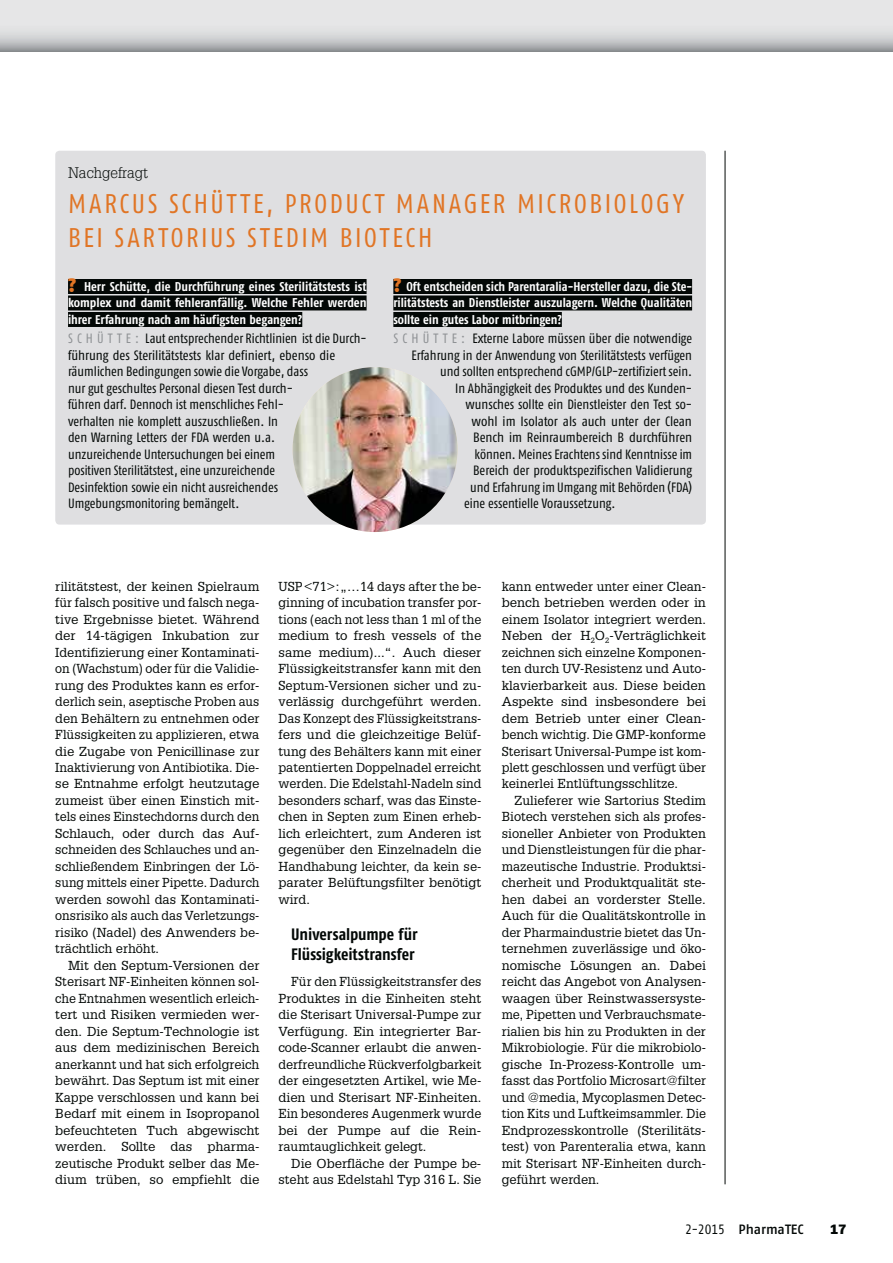
<style>
.page{position:relative;width:893px;height:1263px;background:#fff}
.page>*{position:absolute;margin:0;border:0;box-sizing:border-box;transform-origin:0 0}
.t1{font:condensed 27px/34.5px "Fago Pro";letter-spacing:.095em;color:#e17525}
.t2{font:700 condensed 16.5px/19.5px "Fago Pro";color:#030806}
.t3{font:300 15px "Glypha LT Std";color:#030806}
.t4{font:condensed 13.5px/16.5px "Fago Pro";color:#030806}
.t5{font:500 13.5px "Fago Pro";color:#030806}
.t6{font:900 13.5px "Fago Pro";color:#030806}
.t7{font:12.75px/16.5px "Glypha LT Std";color:#030806;text-align:justify}
.t8{font:700 condensed 12.75px/16.5px "Fago Pro";color:#fff;text-align:justify}
.s1{font-weight:900;font-stretch:normal;font-size:18px;color:#e17525}
.s2{color:#8e9194}
.s3{font-weight:400;font-stretch:condensed}
</style>
<div class="page">
<hr style="left:724px;top:151px;width:1px;height:1033px;background:#030806">
<div style="left:0;top:0;width:892px;height:51px;background:#e6e6e7"></div>
<svg style="left:0;top:33px;width:892px;height:18px"></svg>
<div style="left:55px;top:151px;width:651px;height:374px;background:#dfdfe1;border-radius:4px"></div>
<div style="left:68px;top:279px;width:298px;height:15px;background:#030806"></div>
<div style="left:68px;top:295px;width:298px;height:15px;background:#030806"></div>
<div style="left:68px;top:312px;width:234px;height:15px;background:#030806"></div>
<div style="left:393px;top:279px;width:299px;height:15px;background:#030806"></div>
<div style="left:393px;top:295px;width:299px;height:15px;background:#030806"></div>
<div style="left:393px;top:312px;width:169px;height:15px;background:#030806"></div>
<img style="left:292px;top:367px;width:165px;height:165px;border-radius:50%">
<p class="t3" style="left:68px;top:167px;width:81px">Nachgefragt</p>
<h1 class="t1" style="left:68px;top:188px;width:617px">MARCUS SCHÜTTE, PRODUCT MANAGER MICROBIOLOGY<br>BEI SARTORIUS STEDIM BIOTECH</h1>
<p class="t8" style="left:68px;top:279px;width:300px"><span class="s1">?</span> Herr Schütte, die Durchführung eines Sterilitätstests ist komplex und damit fehleranfällig. Welche Fehler werden ihrer Erfahrung nach am häufigsten begangen?</p>
<p class="t4" style="left:68px;top:331px;width:300px"><span class="s2">S C H Ü T T E :</span> Laut entsprechender Richtlinien ist die Durch&shy;führung des Sterilitätstests klar definiert, ebenso die räumlichen Bedingungen sowie die Vorgabe, dass<br>nur gut geschultes Personal diesen Test durch-<br>führen darf. Dennoch ist menschliches Fehl-<br>verhalten nie komplett auszuschließen. In<br>den Warning Letters der FDA werden u.a.<br>unzureichende Untersuchungen bei einem<br>positiven Sterilitätstest, eine unzureichende<br>Desinfektion sowie ein nicht ausreichendes Umgebungsmonitoring bemängelt.</p>
<p class="t8" style="left:393px;top:279px;width:300px"><span class="s1">?</span> Oft entscheiden sich Parentaralia-Hersteller dazu, die Ste&shy;rilitätstests an Dienstleister auszulagern. Welche Qualitäten sollte ein gutes Labor mitbringen?</p>
<p class="t4" style="left:393px;top:331px;width:300px"><span class="s2">S C H Ü T T E :</span> Externe Labore müssen über die notwendige</p>
<p class="t4" style="left:411px;top:348px;width:282px">Erfahrung in der Anwendung von Sterilitätstests verfügen</p>
<p class="t4" style="left:440px;top:364px;width:253px">und sollten entsprechend cGMP/GLP-zertifiziert sein.</p>
<p class="t4" style="left:455px;top:381px;width:238px">In Abhängigkeit des Produktes und des Kunden-</p>
<p class="t4" style="left:465px;top:397px;width:228px">wunsches sollte ein Dienstleister den Test so-</p>
<p class="t4" style="left:471px;top:414px;width:222px">wohl im Isolator als auch unter der Clean</p>
<p class="t4" style="left:473px;top:430px;width:220px">Bench im Reinraumbereich B durchführen</p>
<p class="t4" style="left:474px;top:447px;width:219px">können. Meines Erachtens sind Kenntnisse im</p>
<p class="t4" style="left:473px;top:463px;width:220px">Bereich der produktspezifischen Validierung</p>
<p class="t4" style="left:470px;top:480px;width:223px">und Erfahrung im Umgang mit Behörden (FDA)</p>
<p class="t4" style="left:464px;top:496px;width:153px">eine essentielle Voraussetzung.</p>
<p class="t7" style="left:55px;top:579px;width:206px">rilitätstest, der keinen Spielraum für falsch positive und falsch nega&shy;tive Ergebnisse bietet. Während der 14-tägigen Inkubation zur Identifizierung einer Kontaminati&shy;on (Wachstum) oder für die Validie&shy;rung des Produktes kann es erfor&shy;derlich sein, aseptische Proben aus den Behältern zu entnehmen oder Flüssigkeiten zu applizieren, etwa die Zugabe von Penicillinase zur Inaktivierung von Antibiotika. Die&shy;se Entnahme erfolgt heutzutage zumeist über einen Einstich mit&shy;tels eines Einstechdorns durch den Schlauch, oder durch das Auf&shy;schneiden des Schlauches und an&shy;schließendem Einbringen der Lö&shy;sung mittels einer Pipette. Dadurch werden sowohl das Kontaminati&shy;onsrisiko als auch das Verletzungs&shy;risiko (Nadel) des Anwenders be&shy;trächtlich erhöht.</p>
<p class="t7" style="left:55px;top:958px;width:206px;text-indent:13px">Mit den Septum-Versionen der Sterisart NF-Einheiten können sol&shy;che Entnahmen wesentlich erleich&shy;tert und Risiken vermieden wer&shy;den. Die Septum-Technologie ist aus dem medizinischen Bereich anerkannt und hat sich erfolgreich bewährt. Das Septum ist mit einer Kappe verschlossen und kann bei Bedarf mit einem in Isopropanol befeuchteten Tuch abgewischt werden. Sollte das pharma&shy;zeutische Produkt selber das Me&shy;dium trüben, so empfiehlt die</p>
<p class="t7" style="left:278px;top:579px;width:204px">USP &lt;71&gt;:„…14 days after the be&shy;ginning of incubation transfer por&shy;tions (each not less than 1 ml of the medium to fresh vessels of the same medium)...“. Auch dieser Flüssigkeitstransfer kann mit den Septum-Versionen sicher und zu&shy;verlässig durchgeführt werden.<br>Das Konzept des Flüssigkeitstrans&shy;fers und die gleichzeitige Belüf&shy;tung des Behälters kann mit einer patentierten Doppelnadel erreicht werden. Die Edelstahl-Nadeln sind besonders scharf, was das Einste&shy;chen in Septen zum Einen erheb&shy;lich erleichtert, zum Anderen ist gegenüber den Einzelnadeln die Handhabung leichter, da kein se&shy;parater Belüftungsfilter benötigt wird.</p>
<p class="t2" style="left:291px;top:926px;width:128px">Universalpumpe für<br>Flüssigkeitstransfer</p>
<p class="t7" style="left:278px;top:975px;width:204px;text-indent:13px">Für den Flüssigkeitstransfer des Produktes in die Einheiten steht die Sterisart Universal-Pumpe zur Verfügung. Ein integrierter Bar&shy;code-Scanner erlaubt die anwen&shy;derfreundliche Rückverfolgbarkeit der eingesetzten Artikel, wie Me&shy;dien und Sterisart NF-Einheiten.<br>Ein besonderes Augenmerk wurde bei der Pumpe auf die Rein&shy;raumtauglichkeit gelegt.</p>
<p class="t7" style="left:278px;top:1156px;width:204px;text-align:right">Die Oberfläche der Pumpe be&shy;steht aus Edelstahl Typ 316 L. Sie</p>
<p class="t7" style="left:502px;top:579px;width:206px">kann entweder unter einer Clean&shy;bench betrieben werden oder in einem Isolator integriert werden.<br>Neben der H<sub>2</sub>O<sub>2</sub>-Verträglichkeit zeichnen sich einzelne Komponen&shy;ten durch UV-Resistenz und Auto&shy;klavierbarkeit aus. Diese beiden Aspekte sind insbesondere bei dem Betrieb unter einer Clean&shy;bench wichtig. Die GMP-konforme Sterisart Universal-Pumpe ist kom&shy;plett geschlossen und verfügt über keinerlei Entlüftungsschlitze.</p>
<p class="t7" style="left:502px;top:793px;width:206px;text-indent:13px">Zulieferer wie Sartorius Stedim Biotech verstehen sich als profes&shy;sioneller Anbieter von Produkten und Dienstleistungen für die phar&shy;mazeutische Industrie. Produktsi&shy;cherheit und Produktqualität ste&shy;hen dabei an vorderster Stelle.<br>Auch für die Qualitätskontrolle in der Pharmaindustrie bietet das Un&shy;ternehmen zuverlässige und öko&shy;nomische Lösungen an. Dabei reicht das Angebot von Analysen&shy;waagen über Reinstwassersyste&shy;me, Pipetten und Verbrauchsmate&shy;rialien bis hin zu Produkten in der Mikrobiologie. Für die mikrobiolo&shy;gische In-Prozess-Kontrolle um&shy;fasst das Portfolio Microsart@filter und @media, Mycoplasmen Detec&shy;tion Kits und Luftkeimsammler. Die Endprozesskontrolle (Sterilitäts&shy;test) von Parenteralia etwa, kann mit Sterisart NF-Einheiten durch&shy;geführt werden.</p>
<p class="t5" style="left:685px;top:1221px;width:120px"><span class="s3">2-2015</span> PharmaTEC</p>
<p class="t6" style="left:830px;top:1221px;width:17px">17</p>
</div>
